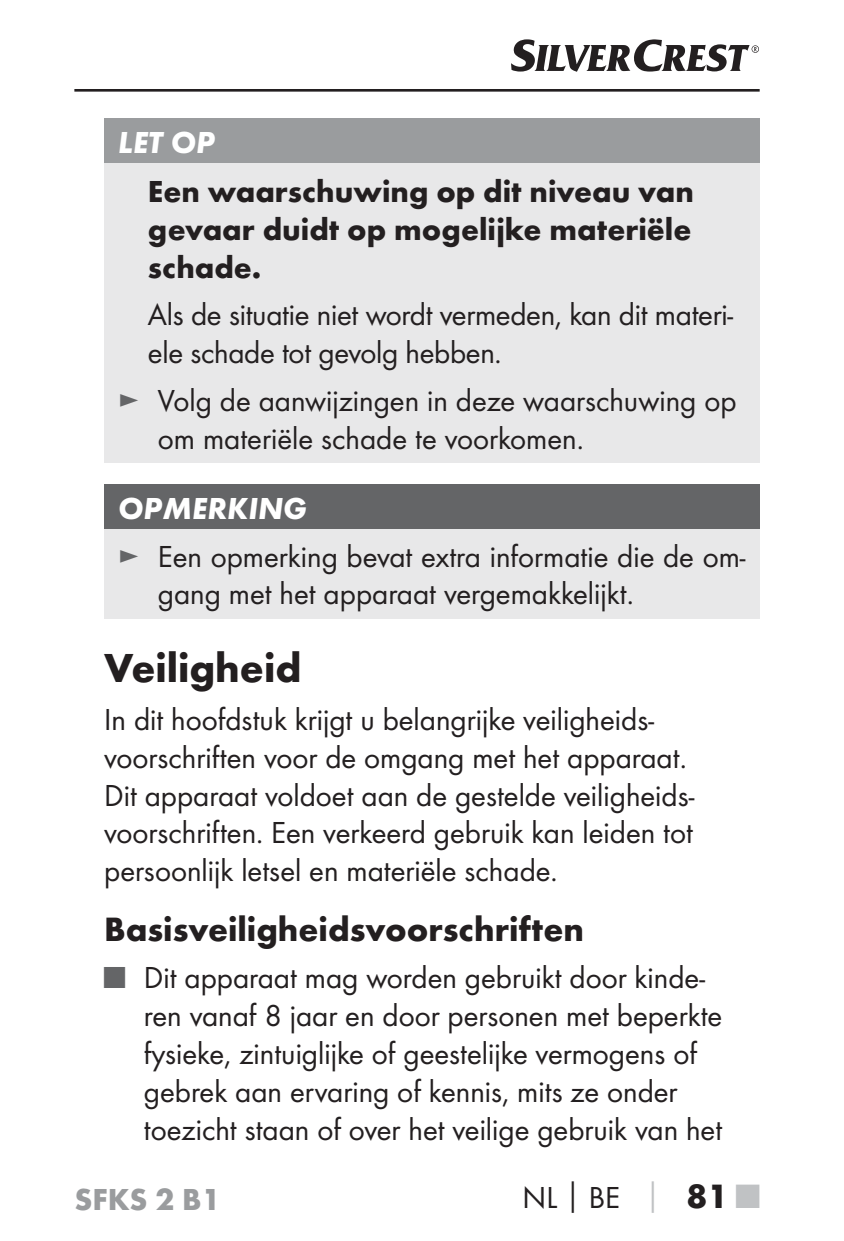
<style>
.page{position:relative;width:844px;height:1241px;background:#fff}
.page>*{position:absolute;margin:0;border:0;box-sizing:border-box;transform-origin:0 0}
.t1{font:700 42px "Futura";color:#231f20}
.t2{font:700 35px "Futura";color:#231f20}
.t3{font:31.5px/37.8px "Futura Boo";color:#231f20}
.t4{font:700 31.5px/37.8px "Futura";color:#231f20;text-align:justify}
.t5{font:italic 700 31.5px "Futura";color:#fff}
.t6{font:700 31.5px "Futura";color:#9a9c9e}
.s1{color:#646567}
.s2{font-family:"Futura";font-weight:700}
.s3{font-family:"Futura";font-weight:700;color:#c0c2c4}
.s4{font-family:"Futura";font-weight:700;font-size:35px}
.s5{font-family:"Futura";font-weight:700;font-size:35px;color:#c0c2c4}
</style>
<div class="page">
<hr style="left:74px;top:89px;width:685px;height:3px;background:#231f20">
<svg style="left:511px;top:39px;width:247px;height:33px"></svg>
<div style="left:104px;top:118px;width:655px;height:45px;background:#9a9c9e"></div>
<div style="left:104px;top:163px;width:655px;height:300px;background:#e8e8e9"></div>
<div style="left:104px;top:484px;width:655px;height:45px;background:#646567"></div>
<div style="left:104px;top:529px;width:655px;height:89px;background:#e8e8e9"></div>
<p class="t5" style="left:118px;top:132px;width:98px">LET OP</p>
<p class="t4" style="left:148px;top:175px;width:547px">Een waarschuwing op dit niveau van gevaar duidt op mogelijke materiële schade.</p>
<p class="t3" style="left:148px;top:298px;width:586px">Als de situatie niet wordt vermeden, kan dit materi&shy;ele schade tot gevolg hebben.</p>
<p class="t3" style="left:158px;top:383px;width:580px;text-indent:-40px"><span class="s1">►</span> Volg de aanwijzingen in deze waarschuwing op om materiële schade te voorkomen.</p>
<p class="t5" style="left:118px;top:498px;width:190px">OPMERKING</p>
<p class="t3" style="left:158px;top:539px;width:589px;text-indent:-40px"><span class="s1">►</span> Een opmerking bevat extra informatie die de om&shy;gang met het apparaat vergemakkelijkt.</p>
<h1 class="t1" style="left:104px;top:651px;width:199px">Veiligheid</h1>
<p class="t3" style="left:104px;top:702px;width:591px">In dit hoofdstuk krijgt u belangrijke veiligheids&shy;voorschriften voor de omgang met het apparaat.<br>Dit apparaat voldoet aan de gestelde veiligheids&shy;voorschriften. Een verkeerd gebruik kan leiden tot persoonlijk letsel en materiële schade.</p>
<p class="t2" style="left:104px;top:915px;width:481px">Basisveiligheidsvoorschriften</p>
<p class="t3" style="left:144px;top:960px;width:579px;text-indent:-40px"><span class="s1">■</span> Dit apparaat mag worden gebruikt door kinde&shy;ren vanaf 8 jaar en door personen met beperkte fysieke, zintuiglijke of geestelijke vermogens of gebrek aan ervaring of kennis, mits ze onder toezicht staan of over het veilige gebruik van het</p>
<p class="t6" style="left:74px;top:1187px;width:148px">SFKS 2 B1</p>
<p class="t3" style="left:522px;top:1180px;width:238px">NL<span class="s2">│</span>BE <span class="s3">│</span> <span class="s4">81</span> <span class="s5">■</span></p>
</div>
